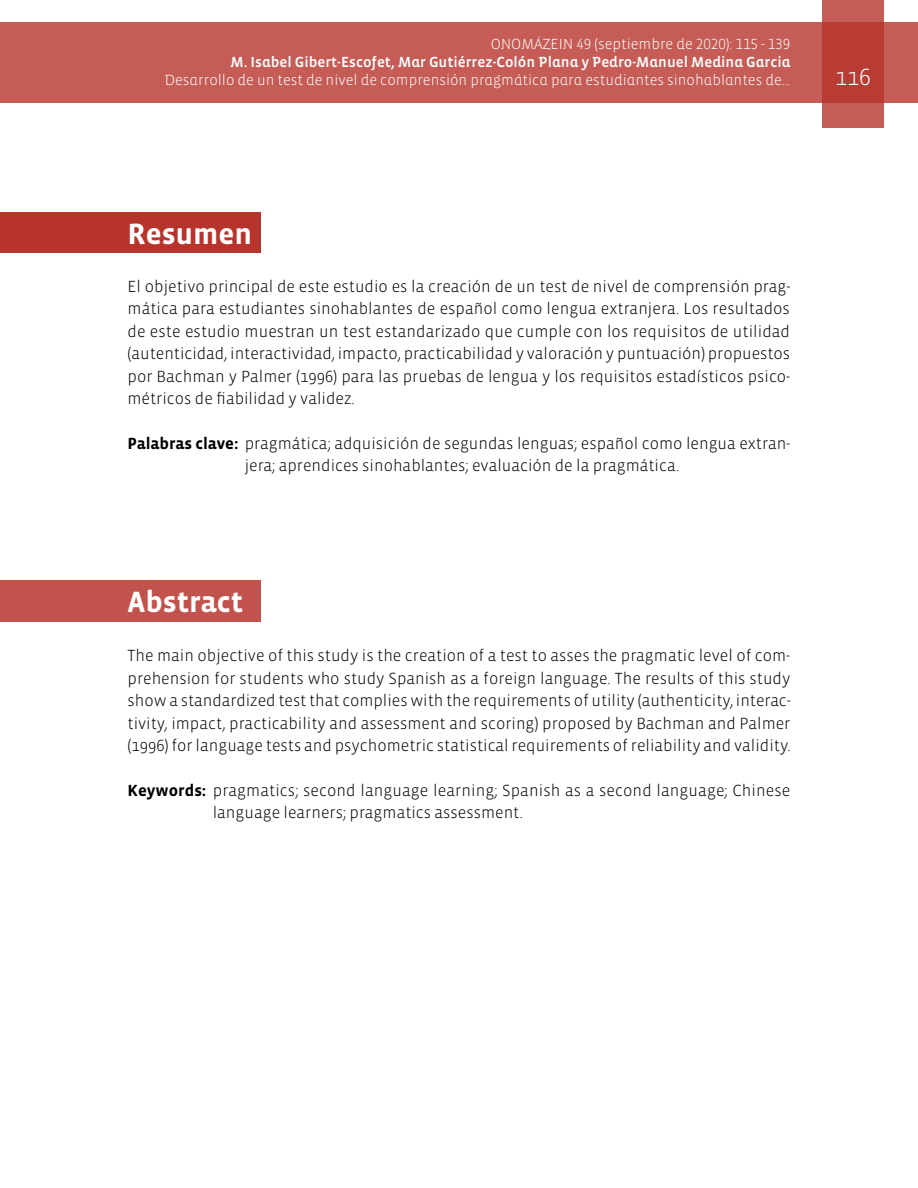
<style>
.page{position:relative;width:918px;height:1188px;background:#fff}
.page>*{position:absolute;margin:0;border:0;box-sizing:border-box;transform-origin:0 0}
.t1{font:700 30px "Vista Sans";color:#fff}
.t2{font:300 24px "Vista Sans";color:#fff}
.t3{font:300 16.5px/22.5px "Vista Sans";color:#000;text-align:justify}
.t4{font:300 15px "Vista Sans Alt";color:#fff}
.t5{font:15px "Vista Sans Alt Med";color:#fff}
.s1{font-weight:700}
</style>
<div class="page">
<div style="left:0;top:23px;width:918px;height:80px;background:#c55c56"></div>
<svg style="left:822px;top:0;width:62px;height:128px;background:#bd4740"></svg>
<div style="left:0;top:213px;width:260px;height:40px;background:#b7342c"></div>
<div style="left:0;top:581px;width:260px;height:41px;background:#c2534c"></div>
<p class="t4" style="left:491px;top:37px;width:301px">ONOMÁZEIN 49 (septiembre de 2020): 115 - 139</p>
<p class="t5" style="left:231px;top:55px;width:561px">M. Isabel Gibert-Escofet, Mar Gutiérrez-Colón Plana y Pedro-Manuel Medina Garcia</p>
<p class="t4" style="left:164px;top:73px;width:627px">Desarrollo de un test de nivel de comprensión pragmática para estudiantes sinohablantes de...</p>
<h2 class="t2" style="left:835px;top:65px;width:37px">116</h2>
<h1 class="t1" style="left:128px;top:219px;width:126px">Resumen</h1>
<p class="t3" style="left:128px;top:275px;width:664px">El objetivo principal de este estudio es la creación de un test de nivel de comprensión prag&shy;mática para estudiantes sinohablantes de español como lengua extranjera. Los resultados de este estudio muestran un test estandarizado que cumple con los requisitos de utilidad (autenticidad, interactividad, impacto, practicabilidad y valoración y puntuación) propuestos por Bachman y Palmer (1996) para las pruebas de lengua y los requisitos estadísticos psico&shy;métricos de fiabilidad y validez.</p>
<p class="t3" style="left:128px;top:432px;width:664px;text-align:center"><span class="s1">Palabras clave:</span> pragmática; adquisición de segundas lenguas; español como lengua extran&shy;jera; aprendices sinohablantes; evaluación de la pragmática.</p>
<h1 class="t1" style="left:128px;top:587px;width:117px">Abstract</h1>
<p class="t3" style="left:128px;top:645px;width:665px">The main objective of this study is the creation of a test to asses the pragmatic level of com&shy;prehension for students who study Spanish as a foreign language. The results of this study show a standardized test that complies with the requirements of utility (authenticity, interac&shy;tivity, impact, practicability and assessment and scoring) proposed by Bachman and Palmer (1996) for language tests and psychometric statistical requirements of reliability and validity.</p>
<p class="t3" style="left:213px;top:779px;width:579px;text-indent:-85px"><span class="s1">Keywords:</span> pragmatics; second language learning; Spanish as a second language; Chinese language learners; pragmatics assessment.</p>
</div>
